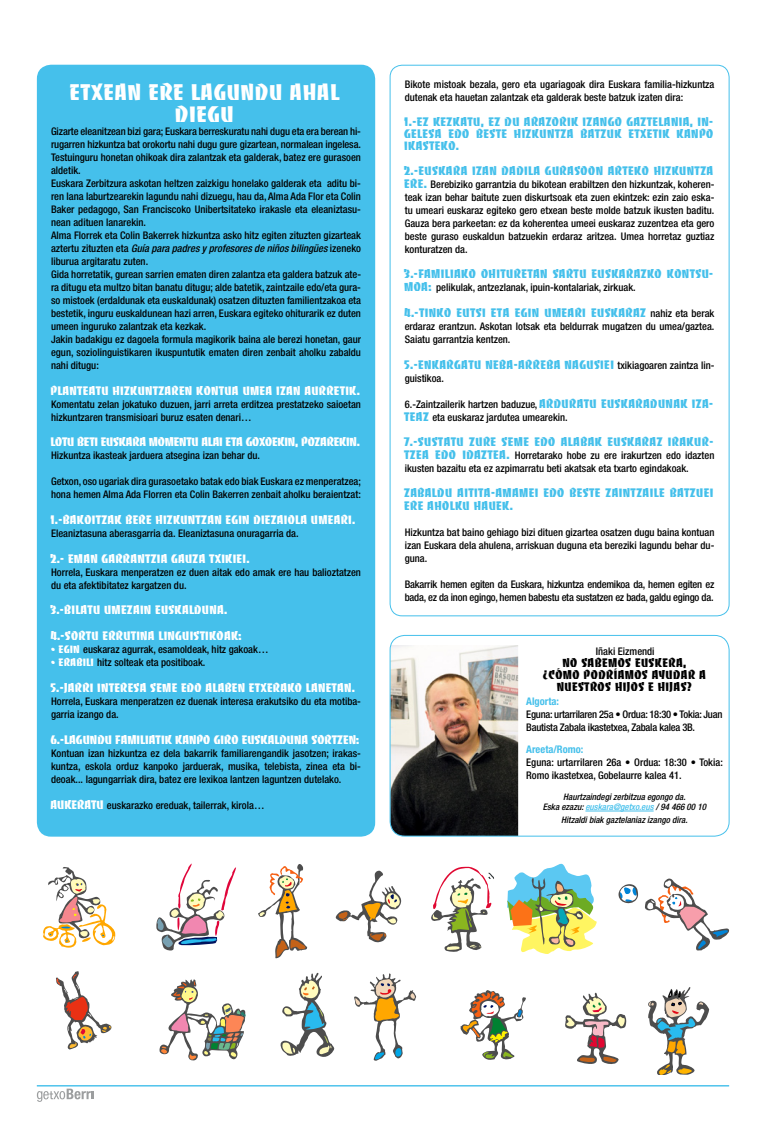
<style>
.page{position:relative;width:766px;height:1134px;background:#fff}
.page>*{position:absolute;margin:0;border:0;box-sizing:border-box;transform-origin:0 0}
.t1{font:22px/22px "Baccarat Upright";color:#fff;text-align:center}
.t2{font:12px/12px "Baccarat Upright";color:#45c0eb;text-align:justify}
.t3{font:12px/26px "Baccarat Upright";letter-spacing:-.01em;color:#fff}
.t4{font:12px/12px "Baccarat Upright";color:#000;text-align:center}
.t5{font:12px "Baccarat Upright";letter-spacing:-.05em;color:#fff}
.t6{font:12px "Baccarat Upright";letter-spacing:-.03em;color:#fff}
.t7{font:500 condensed 10.5px/13px "Helvetica Neue";color:#000}
.t8{font:500 condensed 10.5px/13px "Helvetica Neue";letter-spacing:-.02em;color:#000}
.t9{font:700 condensed 10.5px "Helvetica Neue";color:#45c0eb}
.t10{font:italic 500 condensed 9px/10px "Helvetica Neue";color:#000;text-align:center}
.s1{font-style:italic}
.s2{font-family:"Baccarat Upright";font-weight:400;font-stretch:normal;color:#fff}
.s3{font-family:"Baccarat Upright";font-weight:400;font-stretch:normal;font-size:12px;color:#fff}
.s4{font-family:"Baccarat Upright";font-weight:400;font-stretch:normal;font-size:12px;color:#45c0eb}
.s5{font-family:"Helvetica Neue";font-weight:500;font-stretch:condensed;font-size:10.5px;color:#000}
.s6{color:#45c0eb}
</style>
<div class="page">
<svg style="left:37px;top:1089px;width:56px;height:13px"></svg>
<hr style="left:37px;top:1085px;width:692px;height:1px;background:#45c0eb">
<div style="left:37px;top:65px;width:338px;height:772px;background:#45c0eb;border-radius:14px"></div>
<hr style="left:585px;top:811px;width:68px;height:1px;background:#45c0eb">
<img style="left:391px;top:645px;width:127px;height:190px">
<div style="left:389px;top:635px;width:340px;height:202px;border:1px solid #45c0eb;border-radius:15px"></div>
<svg style="left:43px;top:867px;width:72px;height:81px"></svg>
<svg style="left:156px;top:863px;width:80px;height:88px"></svg>
<svg style="left:335px;top:870px;width:67px;height:73px"></svg>
<svg style="left:431px;top:866px;width:63px;height:86px"></svg>
<svg style="left:507px;top:863px;width:90px;height:91px"></svg>
<svg style="left:56px;top:971px;width:56px;height:79px"></svg>
<svg style="left:159px;top:979px;width:87px;height:82px"></svg>
<svg style="left:280px;top:972px;width:54px;height:85px"></svg>
<svg style="left:354px;top:973px;width:63px;height:88px"></svg>
<svg style="left:648px;top:987px;width:61px;height:87px"></svg>
<svg style="left:565px;top:992px;width:61px;height:72px"></svg>
<svg style="left:258px;top:864px;width:50px;height:95px"></svg>
<svg style="left:460px;top:990px;width:65px;height:70px"></svg>
<svg style="left:645px;top:878px;width:84px;height:73px"></svg>
<svg style="left:618px;top:884px;width:20px;height:20px"></svg>
<h1 class="t1" style="left:71px;top:81px;width:271px">ETXEAN ERE LAGUNDU AHAL<br>DIEGU</h1>
<p class="t7" style="left:51px;top:125px;width:311px">Gizarte eleanitzean bizi gara; Euskara berreskuratu nahi dugu eta era berean hi&shy;rugarren hizkuntza bat orokortu nahi dugu gure gizartean, normalean ingelesa.<br>Testuinguru honetan ohikoak dira zalantzak eta galderak, batez ere gurasoen aldetik.<br>Euskara Zerbitzura askotan heltzen zaizkigu honelako galderak eta aditu bi&shy;ren lana laburtzearekin lagundu nahi dizuegu, hau da, Alma Ada Flor eta Colin Baker pedagogo, San Franciscoko Unibertsitateko irakasle eta eleaniztasu&shy;nean adituen lanarekin.<br>Alma Florrek eta Colin Bakerrek hizkuntza asko hitz egiten zituzten gizarteak aztertu zituzten eta <span class="s1">Guía para padres y profesores de niños bilingües</span> izeneko liburua argitaratu zuten.<br>Gida horretatik, gurean sarrien ematen diren zalantza eta galdera batzuk ate&shy;ra ditugu eta multzo bitan banatu ditugu; alde batetik, zaintzaile edo/eta gura&shy;so mistoek (erdaldunak eta euskaldunak) osatzen dituzten familientzakoa eta bestetik, inguru euskaldunean hazi arren, Euskara egiteko ohiturarik ez duten umeen inguruko zalantzak eta kezkak.<br>Jakin badakigu ez dagoela formula magikorik baina ale berezi honetan, gaur egun, soziolinguistikaren ikuspuntutik ematen diren zenbait aholku zabaldu nahi ditugu:</p>
<p class="t3" style="left:51px;top:378px;width:311px">PLANTEATU HIZKUNTZAREN KONTUA UMEA IZAN AURRETIK.</p>
<p class="t7" style="left:51px;top:398px;width:311px">Komentatu zelan jokatuko duzuen, jarri arreta erditzea prestatzeko saioetan hizkuntzaren transmisioari buruz esaten denari…</p>
<p class="t5" style="left:51px;top:435px;width:311px">LOTU BETI EUSKARA MOMENTU ALAI ETA GOXOEKIN, POZAREKIN.</p>
<p class="t7" style="left:51px;top:449px;width:210px">Hizkuntza ikasteak jarduera atsegina izan behar du.</p>
<p class="t7" style="left:51px;top:475px;width:311px">Getxon, oso ugariak dira gurasoetako batak edo biak Euskara ez menperatzea; hona hemen Alma Ada Florren eta Colin Bakerren zenbait aholku beraientzat:</p>
<p class="t3" style="left:51px;top:507px;width:307px">1.-BAKOITZAK BERE HIZKUNTZAN EGIN DIEZAIOLA UMEARI.</p>
<p class="t7" style="left:51px;top:527px;width:249px">Eleaniztasuna aberasgarria da. Eleaniztasuna onuragarria da.</p>
<p class="t3" style="left:51px;top:546px;width:201px">2.- EMAN GARRANTZIA GAUZA TXIKIEI.</p>
<p class="t7" style="left:51px;top:566px;width:311px">Horrela, Euskara menperatzen ez duen aitak edo amak ere hau balioztatzen du eta afektibitatez kargatzen du.</p>
<p class="t3" style="left:51px;top:597px;width:193px">3.-BILATU UMEZAIN EUSKALDUNA.<br>4.-SORTU ERRUTINA LINGUISTIKOAK:</p>
<p class="t7" style="left:51px;top:643px;width:219px"><span class="s2">• EGIN</span> euskaraz agurrak, esamoldeak, hitz gakoak…</p>
<p class="t7" style="left:51px;top:656px;width:156px"><span class="s2">• ERABILI</span> hitz solteak eta positiboak.</p>
<p class="t3" style="left:51px;top:675px;width:306px">5.-JARRI INTERESA SEME EDO ALABEN ETXERAKO LANETAN.</p>
<p class="t7" style="left:51px;top:695px;width:311px">Horrela, Euskara menperatzen ez duenak interesa erakutsiko du eta motiba&shy;garria izango da.</p>
<p class="t6" style="left:51px;top:733px;width:311px">6.-LAGUNDU FAMILIATIK KANPO GIRO EUSKALDUNA SORTZEN:</p>
<p class="t7" style="left:51px;top:747px;width:311px;text-align:justify">Kontuan izan hizkuntza ez dela bakarrik familiarengandik jasotzen; irakas&shy;kuntza, eskola orduz kanpoko jarduerak, musika, telebista, zinea eta bi&shy;deoak... lagungarriak dira, batez ere lexikoa lantzen laguntzen dutelako.</p>
<p class="t7" style="left:51px;top:799px;width:215px"><span class="s3">AUKERATU</span> euskarazko ereduak, tailerrak, kirola…</p>
<p class="t7" style="left:404px;top:78px;width:311px">Bikote mistoak bezala, gero eta ugariagoak dira Euskara familia-hizkuntza dutenak eta hauetan zalantzak eta galderak beste batzuk izaten dira:</p>
<p class="t2" style="left:404px;top:115px;width:311px">1.-EZ KEZKATU, EZ DU ARAZORIK IZANGO GAZTELANIA, IN-GELESA EDO BESTE HIZKUNTZA BATZUK ETXETIK KANPO IKASTEKO.</p>
<p class="t2" style="left:404px;top:164px;width:311px">2.-EUSKARA IZAN DADILA GURASOON ARTEKO HIZKUNTZA</p>
<p class="t7" style="left:404px;top:178px;width:311px;text-align:justify"><span class="s4">ERE.</span> Berebiziko garrantzia du bikotean erabiltzen den hizkuntzak, koheren&shy;teak izan behar baitute zuen diskurtsoak eta zuen ekintzek: ezin zaio eska&shy;tu umeari euskaraz egiteko gero etxean beste molde batzuk ikusten baditu.<br>Gauza bera parkeetan: ez da koherentea umeei euskaraz zuzentzea eta gero beste guraso euskaldun batzuekin erdaraz aritzea. Umea horretaz guztiaz konturatzen da.</p>
<p class="t2" style="left:404px;top:267px;width:311px">3.-FAMILIAKO OHITURETAN SARTU EUSKARAZKO KONTSU-</p>
<p class="t7" style="left:404px;top:281px;width:232px"><span class="s4">MOA:</span> pelikulak, antzezlanak, ipuin-kontalariak, zirkuak.</p>
<p class="t2" style="left:404px;top:306px;width:311px">4.-TINKO EUTSI ETA EGIN UMEARI EUSKARAZ <span class="s5">nahiz eta berak</span></p>
<p class="t7" style="left:404px;top:320px;width:311px">erdaraz erantzun. Askotan lotsak eta beldurrak mugatzen du umea/gaztea.<br>Saiatu garrantzia kentzen.</p>
<p class="t2" style="left:404px;top:358px;width:311px">5.-ENKARGATU NEBA-ARREBA NAGUSIEI <span class="s5">txikiagoaren zaintza lin-</span></p>
<p class="t7" style="left:404px;top:372px;width:41px">guistikoa.</p>
<p class="t7" style="left:404px;top:398px;width:311px">6.-Zaintzailerik hartzen baduzue, <span class="s4">ARDURATU EUSKARADUNAK IZA-<br>TEAZ</span> eta euskaraz jardutea umearekin.</p>
<p class="t2" style="left:404px;top:435px;width:309px">7.-SUSTATU ZURE SEME EDO ALABAK EUSKARAZ IRAKUR-</p>
<p class="t7" style="left:404px;top:449px;width:311px"><span class="s4">TZEA EDO IDAZTEA.</span> Horretarako hobe zu ere irakurtzen edo idazten ikusten bazaitu eta ez azpimarratu beti akatsak eta txarto egindakoak.</p>
<p class="t2" style="left:404px;top:486px;width:311px;line-height:13px">ZABALDU AITITA-AMAMEI EDO BESTE ZAINTZAILE BATZUEI<br>ERE AHOLKU HAUEK.</p>
<p class="t7" style="left:404px;top:526px;width:311px;text-align:justify">Hizkuntza bat baino gehiago bizi dituen gizartea osatzen dugu baina kontuan izan Euskara dela ahulena, arriskuan duguna eta bereziki lagundu behar du&shy;guna.</p>
<p class="t8" style="left:404px;top:578px;width:311px">Bakarrik hemen egiten da Euskara, hizkuntza endemikoa da, hemen egiten ez bada, ez da inon egingo, hemen babestu eta sustatzen ez bada, galdu egingo da.</p>
<p class="t7" style="left:595px;top:645px;width:60px">Iñaki Eizmendi</p>
<p class="t4" style="left:543px;top:656px;width:165px">NO SABEMOS EUSKERA, ¿CÓMO PODRÍAMOS AYUDAR A<br>NUESTROS HIJOS E HIJAS?</p>
<p class="t9" style="left:526px;top:695px;width:34px">Algorta:</p>
<p class="t8" style="left:526px;top:708px;width:198px">Eguna: urtarrilaren 25a • Ordua: 18:30 • Tokia: Juan<br>Bautista Zabala ikastetxea, Zabala kalea 3B.</p>
<p class="t9" style="left:526px;top:743px;width:59px">Areeta/Romo:</p>
<p class="t7" style="left:526px;top:755px;width:198px">Eguna: urtarrilaren 26a • Ordua: 18:30 • Tokia:<br>Romo ikastetxea, Gobelaurre kalea 41.</p>
<p class="t10" style="left:542px;top:792px;width:165px">Haurtzaindegi zerbitzua egongo da.<br>Eska ezazu: <span class="s6">euskara@getxo.eus</span> / 94 466 00 10</p>
<p class="t10" style="left:561px;top:815px;width:128px">Hitzaldi biak gaztelaniaz izango dira.</p>
</div>
